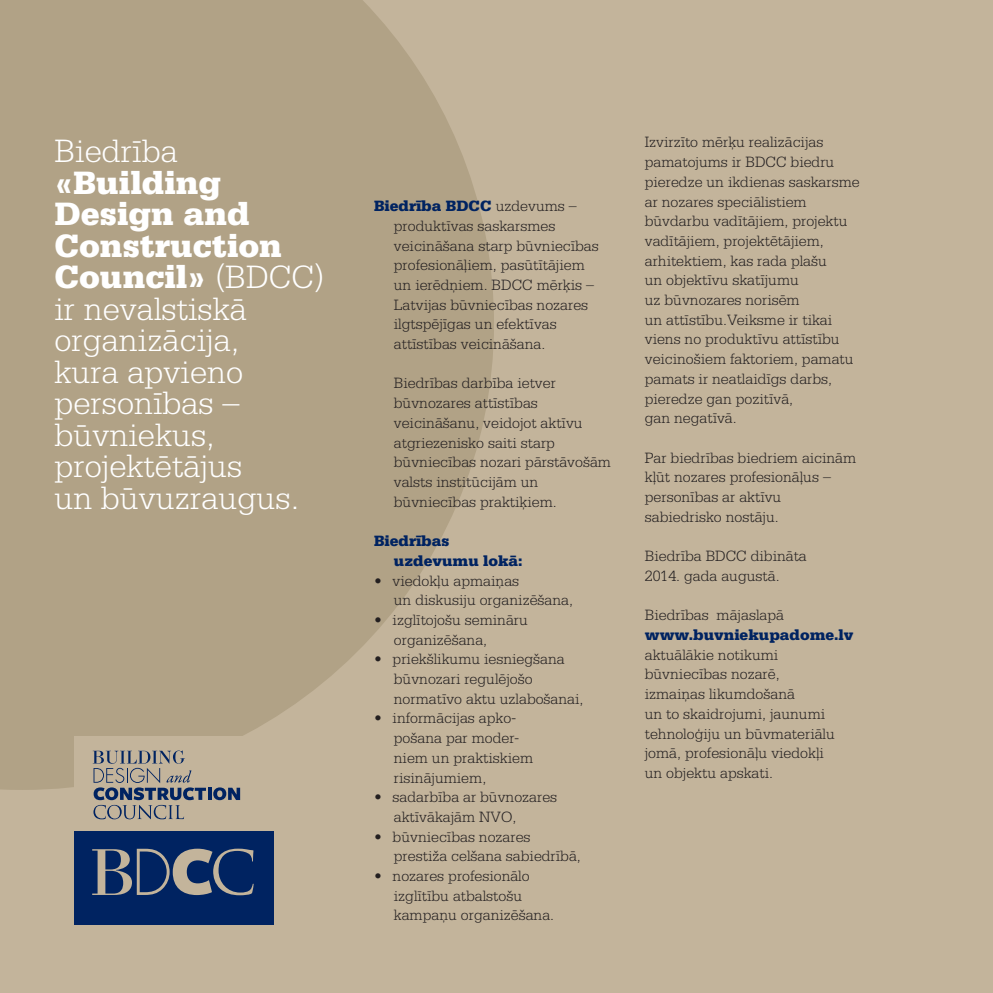
<style>
.page{position:relative;width:993px;height:993px;background:#fff}
.page>*{position:absolute;margin:0;border:0;box-sizing:border-box;transform-origin:0 0}
.t1{font:300 34.12px/31.5px "Serifa CE";color:#fff}
.t2{font:300 15.75px/19.6px "Serifa CE";color:#231f20}
.t3{font:900 15.75px/19.6px "Serifa CE";color:#002361}
.s1{font-weight:900}
.s2{font-weight:900;color:#002361}
</style>
<div class="page">
<div style="left:0;top:0;width:992px;height:992px;background:#c3b49b"></div>
<svg style="left:0;top:0;width:494px;height:789px;background:#b3a488"></svg>
<div style="left:74px;top:829px;width:199px;height:95px;background:#002361"></div>
<div style="left:74px;top:735px;width:199px;height:95px;background:#c3b49b"></div>
<svg style="left:92px;top:848px;width:161px;height:47px"></svg>
<svg style="left:208px;top:787px;width:3px;height:12px"></svg>
<svg style="left:213px;top:787px;width:27px;height:12px"></svg>
<svg style="left:93px;top:750px;width:113px;height:69px"></svg>
<h1 class="t1" style="left:54px;top:134px;width:125px">Biedrība</h1>
<h1 class="t1" style="left:54px;top:165px;width:271px"><span class="s1">«building design and<br>Construction<br>Council»</span> (BDCC) ir nevalstiskā organizācija,<br>kura apvieno personības – būvniekus, projektētājus<br>un būvuzraugus.</h1>
<p class="t2" style="left:394px;top:196px;width:206px;text-indent:-20px"><span class="s2">biedrība bdCC</span> uzdevums – produktīvas saskarsmes veicināšana starp būvniecības profesionāļiem, pasūtītājiem un ierēdņiem. BDCC mērķis –<br>Latvijas būvniecības nozares ilgtspējīgas un efektīvas attīstības veicināšana.</p>
<p class="t2" style="left:394px;top:373px;width:219px">Biedrības darbība ietver būvnozares attīstības veicināšanu, veidojot aktīvu atgriezenisko saiti starp būvniecības nozari pārstāvošām valsts institūcijām un būvniecības praktiķiem.</p>
<p class="t3" style="left:394px;top:530px;width:130px;text-indent:-20px">biedrības uzdevumu lokā:</p>
<p class="t2" style="left:394px;top:570px;width:180px;text-indent:-20px">• viedokļu apmaiņas<br>un diskusiju organizēšana,</p>
<p class="t2" style="left:394px;top:609px;width:135px;text-indent:-20px">• izglītojošu semināru organizēšana,</p>
<p class="t2" style="left:394px;top:648px;width:191px;text-indent:-20px">• priekšlikumu iesniegšana būvnozari regulējošo normatīvo aktu uzlabošanai,</p>
<p class="t2" style="left:394px;top:707px;width:141px;text-indent:-20px">• informācijas apko&shy;pošana par moder&shy;niem un praktiskiem risinājumiem,</p>
<p class="t2" style="left:394px;top:786px;width:165px;text-indent:-20px">• sadarbība ar būvnozares aktīvākajām NVO,</p>
<p class="t2" style="left:394px;top:826px;width:188px;text-indent:-20px">• būvniecības nozares prestiža celšana sabiedrībā,</p>
<p class="t2" style="left:394px;top:865px;width:162px;text-indent:-20px">• nozares profesionālo izglītību atbalstošu kampaņu organizēšana.</p>
<p class="t2" style="left:644px;top:132px;width:216px">Izvirzīto mērķu realizācijas pamatojums ir BDCC biedru pieredze un ikdienas saskarsme ar nozares speciālistiem būvdarbu vadītājiem, projektu vadītājiem, projektētājiem, arhitektiem, kas rada plašu<br>un objektīvu skatījumu<br>uz būvnozares norisēm<br>un attīstību.Veiksme ir tikai viens no produktīvu attīstību veicinošiem faktoriem, pamatu pamats ir neatlaidīgs darbs, pieredze gan pozitīvā,<br>gan negatīvā.</p>
<p class="t2" style="left:644px;top:447px;width:213px">Par biedrības biedriem aicinām kļūt nozares profesionāļus – personības ar aktīvu sabiedrisko nostāju.</p>
<p class="t2" style="left:644px;top:545px;width:163px">Biedrība BDCC dibināta<br>2014. gada augustā.</p>
<p class="t2" style="left:644px;top:604px;width:141px">Biedrības mājaslapā</p>
<p class="t3" style="left:644px;top:624px;width:210px">www.buvniekupadome.lv</p>
<p class="t2" style="left:644px;top:644px;width:191px">aktuālākie notikumi būvniecības nozarē, izmaiņas likumdošanā<br>un to skaidrojumi, jaunumi tehnoloģiju un būvmateriālu jomā, profesionāļu viedokļi un objektu apskati.</p>
</div>
